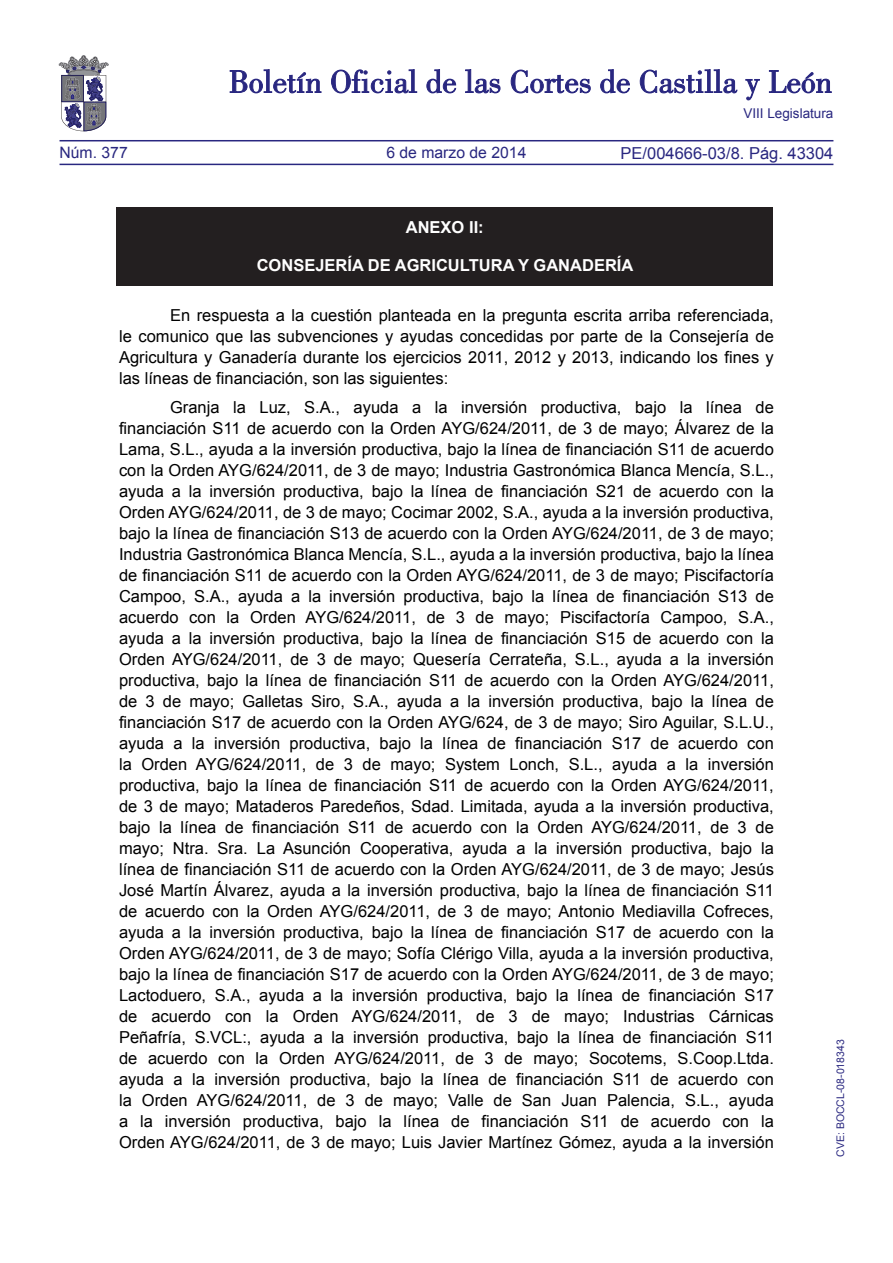
<style>
.page{position:relative;width:893px;height:1263px;background:#fff}
.page>*{position:absolute;margin:0;border:0;box-sizing:border-box;transform-origin:0 0}
.TEXTO_NORMAL{font:16.5px/21px "Arial";color:#000;text-align:justify}
.TEXTO_NORMAL-2{font:700 16.5px "Arial";color:#fff}
.t1{font:16.5px "Arial";color:#292780}
.t2{font:15.75px "Arial";color:#292780}
.t3{font:13.5px "Arial";color:#292780}
.TEXTO_NORMAL-3{font:10.5px "Arial";color:#292780}
</style>
<div class="page">
<hr style="left:60px;top:164px;width:773px;height:1px;background:#292780">
<hr style="left:60px;top:140px;width:773px;height:1px;background:#292780">
<svg style="left:230px;top:69px;width:91px;height:24px"></svg>
<svg style="left:331px;top:69px;width:86px;height:24px"></svg>
<svg style="left:426px;top:69px;width:30px;height:24px"></svg>
<svg style="left:465px;top:69px;width:35px;height:24px"></svg>
<svg style="left:511px;top:70px;width:80px;height:23px"></svg>
<svg style="left:600px;top:69px;width:30px;height:24px"></svg>
<svg style="left:640px;top:69px;width:97px;height:24px"></svg>
<svg style="left:745px;top:79px;width:15px;height:21px"></svg>
<svg style="left:769px;top:70px;width:62px;height:23px"></svg>
<svg style="left:59px;top:55px;width:49px;height:76px"></svg>
<div style="left:117px;top:207px;width:656px;height:78px;background:#231f20"></div>
<p class="t2" style="left:60px;top:142px;width:70px">Núm. 377</p>
<p class="t2" style="left:386px;top:142px;width:142px">6 de marzo de 2014</p>
<p class="t3" style="left:743px;top:105px;width:92px">VIII Legislatura</p>
<p class="t1" style="left:621px;top:142px;width:214px">PE/004666-03/8. Pág. 43304</p>
<p class="TEXTO_NORMAL-2" style="left:406px;top:216px;width:79px">ANEXO II:</p>
<p class="TEXTO_NORMAL-2" style="left:257px;top:254px;width:378px">CONSEJERÍA DE AGRICULTURA Y GANADERÍA</p>
<p class="TEXTO_NORMAL" style="left:119px;top:305px;width:656px;text-indent:51px">En respuesta a la cuestión planteada en la pregunta escrita arriba referenciada, le comunico que las subvenciones y ayudas concedidas por parte de la Consejería de Agricultura y Ganadería durante los ejercicios 2011, 2012 y 2013, indicando los fines y las líneas de financiación, son las siguientes:</p>
<p class="TEXTO_NORMAL" style="left:119px;top:397px;width:656px;text-indent:51px">Granja la Luz, S.A., ayuda a la inversión productiva, bajo la línea de financiación S11 de acuerdo con la Orden AYG/624/2011, de 3 de mayo; Álvarez de la Lama, S.L., ayuda a la inversión productiva, bajo la línea de financiación S11 de acuerdo con la Orden AYG/624/2011, de 3 de mayo; Industria Gastronómica Blanca Mencía, S.L., ayuda a la inversión productiva, bajo la línea de financiación S21 de acuerdo con la Orden AYG/624/2011, de 3 de mayo; Cocimar 2002, S.A., ayuda a la inversión productiva, bajo la línea de financiación S13 de acuerdo con la Orden AYG/624/2011, de 3 de mayo; Industria Gastronómica Blanca Mencía, S.L., ayuda a la inversión productiva, bajo la línea de financiación S11 de acuerdo con la Orden AYG/624/2011, de 3 de mayo; Piscifactoría Campoo, S.A., ayuda a la inversión productiva, bajo la línea de financiación S13 de acuerdo con la Orden AYG/624/2011, de 3 de mayo; Piscifactoría Campoo, S.A., ayuda a la inversión productiva, bajo la línea de financiación S15 de acuerdo con la Orden AYG/624/2011, de 3 de mayo; Quesería Cerrateña, S.L., ayuda a la inversión productiva, bajo la línea de financiación S11 de acuerdo con la Orden AYG/624/2011, de 3 de mayo; Galletas Siro, S.A., ayuda a la inversión productiva, bajo la línea de financiación S17 de acuerdo con la Orden AYG/624, de 3 de mayo; Siro Aguilar, S.L.U., ayuda a la inversión productiva, bajo la línea de financiación S17 de acuerdo con la Orden AYG/624/2011, de 3 de mayo; System Lonch, S.L., ayuda a la inversión productiva, bajo la línea de financiación S11 de acuerdo con la Orden AYG/624/2011, de 3 de mayo; Mataderos Paredeños, Sdad. Limitada, ayuda a la inversión productiva, bajo la línea de financiación S11 de acuerdo con la Orden AYG/624/2011, de 3 de mayo; Ntra. Sra. La Asunción Cooperativa, ayuda a la inversión productiva, bajo la línea de financiación S11 de acuerdo con la Orden AYG/624/2011, de 3 de mayo; Jesús José Martín Álvarez, ayuda a la inversión productiva, bajo la línea de financiación S11 de acuerdo con la Orden AYG/624/2011, de 3 de mayo; Antonio Mediavilla Cofreces, ayuda a la inversión productiva, bajo la línea de financiación S17 de acuerdo con la Orden AYG/624/2011, de 3 de mayo; Sofía Clérigo Villa, ayuda a la inversión productiva, bajo la línea de financiación S17 de acuerdo con la Orden AYG/624/2011, de 3 de mayo; Lactoduero, S.A., ayuda a la inversión productiva, bajo la línea de financiación S17 de acuerdo con la Orden AYG/624/2011, de 3 de mayo; Industrias Cárnicas Peñafría, S.VCL:, ayuda a la inversión productiva, bajo la línea de financiación S11 de acuerdo con la Orden AYG/624/2011, de 3 de mayo; Socotems, S.Coop.Ltda. ayuda a la inversión productiva, bajo la línea de financiación S11 de acuerdo con la Orden AYG/624/2011, de 3 de mayo; Valle de San Juan Palencia, S.L., ayuda a la inversión productiva, bajo la línea de financiación S11 de acuerdo con la Orden AYG/624/2011, de 3 de mayo; Luis Javier Martínez Gómez, ayuda a la inversión</p>
<p class="TEXTO_NORMAL-3" style="left:834px;top:1157px;width:119px;rotate:-90deg">CVE: BOCCL-08-018343</p>
</div>
